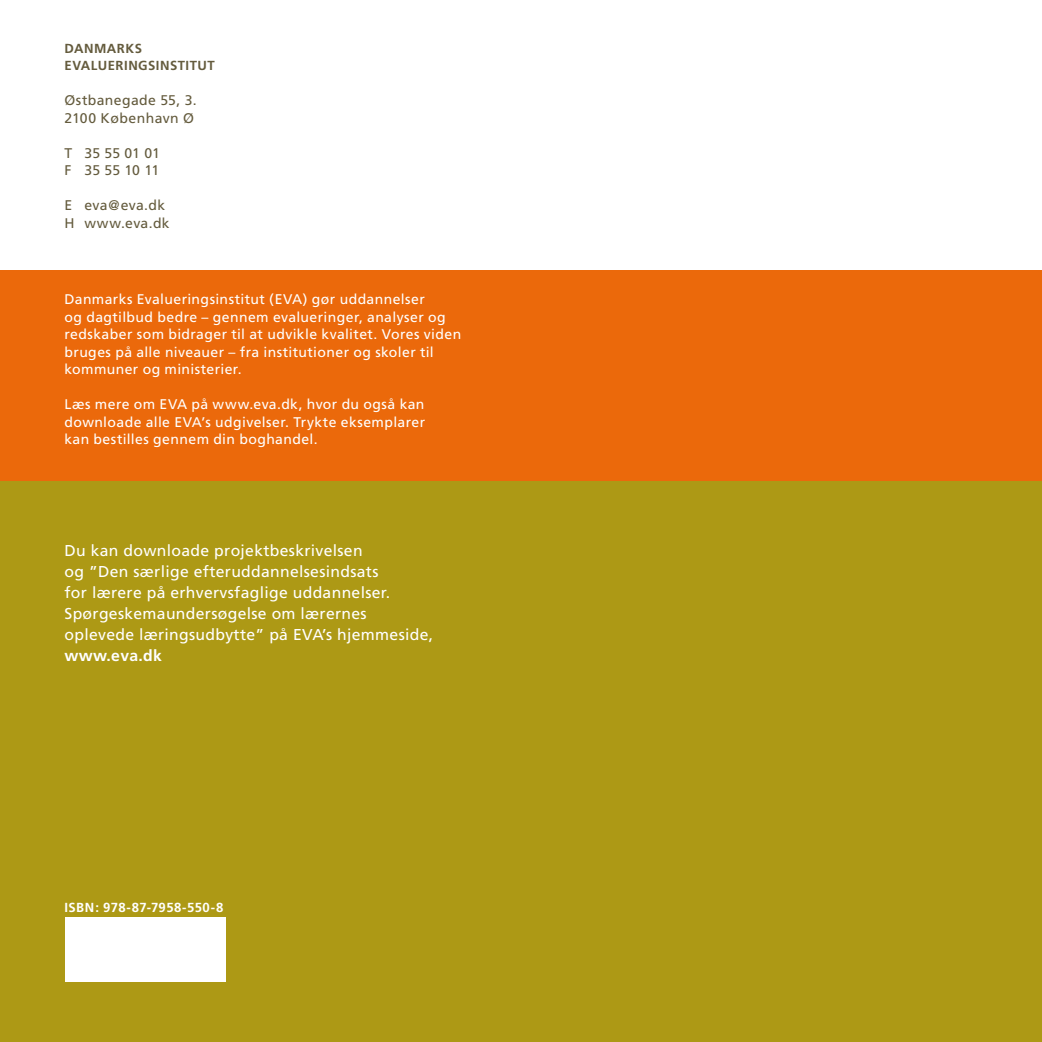
<style>
.page{position:relative;width:1042px;height:1042px;background:#fff}
.page>*{position:absolute;margin:0;border:0;box-sizing:border-box;transform-origin:0 0}
.t1{font:15.75px/21px "Frutiger";letter-spacing:.02em;color:#fff}
.t2{font:700 15.75px "Frutiger";letter-spacing:.02em;color:#fff}
.t3{font:14px/17.5px "Frutiger";letter-spacing:.03em;color:#fff}
.t4{font:14px/17.5px "Frutiger";letter-spacing:.025em;color:#645b3d}
.t5{font:14px/17.5px "Frutiger";letter-spacing:.005em;color:#645b3d}
.t6{font:700 13.12px/17.5px "Frutiger";letter-spacing:.035em;color:#645b3d;text-align:center}
.t7{font:700 13.12px "Frutiger";letter-spacing:.03em;color:#fff}
</style>
<div class="page">
<div style="left:0;top:481px;width:1042px;height:561px;background:#ad9915"></div>
<div style="left:0;top:270px;width:1042px;height:211px;background:#eb690b"></div>
<div style="left:65px;top:917px;width:160px;height:64px;background:#fff"></div>
<p class="t6" style="left:65px;top:39px;width:152px">S<br>EVALUERINGSINSTITUT</p>
<p class="t4" style="left:64px;top:92px;width:134px">Østbanegade 55, 3.<br>2100 København Ø</p>
<p class="t5" style="left:64px;top:144px;width:97px">T 35 55 01 01<br>F 35 55 10 11</p>
<p class="t4" style="left:64px;top:197px;width:107px">E eva@eva.dk<br>H www.eva.dk</p>
<p class="t6" style="left:64px;top:39px;width:53px">DAN MARK</p>
<p class="t3" style="left:64px;top:291px;width:398px">Danmarks Evalueringsinstitut (EVA) gør uddannelser<br>og dagtilbud bedre – gennem evalueringer, analyser og redskaber som bidrager til at udvikle kvalitet. Vores viden bruges på alle niveauer – fra institutioner og skoler til kommuner og ministerier.</p>
<p class="t3" style="left:64px;top:396px;width:362px;text-align:justify">Læs mere om EVA på www.eva.dk, hvor du også kan downloade alle EVA’s udgivelser. Trykte eksemplarer kan bestilles gennem din boghandel.</p>
<p class="t1" style="left:64px;top:540px;width:370px">Du kan downloade projektbeskrivelsen<br>og ”Den særlige efteruddannelsesindsats<br>for lærere på erhvervsfaglige uddannelser.<br>Spørgeskemaundersøgelse om lærernes oplevede læringsudbytte” på EVA’s hjemmeside,</p>
<p class="t2" style="left:64px;top:646px;width:99px">www.eva.dk</p>
<p class="t7" style="left:64px;top:899px;width:160px">ISBN : 978-87-7958-550-8</p>
</div>
